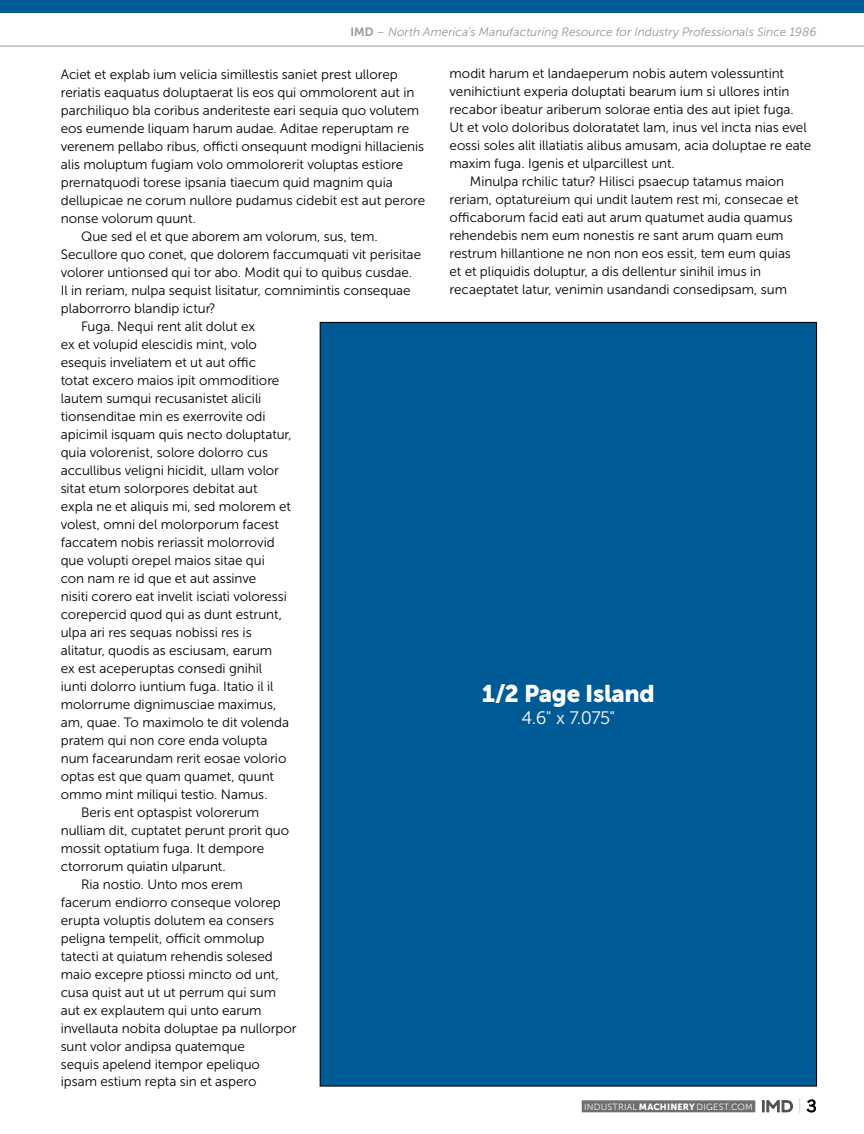
<style>
.page{position:relative;width:864px;height:1134px;background:#fff}
.page>*{position:absolute;margin:0;border:0;box-sizing:border-box;transform-origin:0 0}
.t1{font:24px "Museo Sans 900";letter-spacing:-.015em;color:#fff}
.t2{font:18px "Museo Sans 300";color:#fff}
.t3{font:13.5px "Museo Sans 300";letter-spacing:-.005em;color:#000}
.t4{font:italic 12px "Museo Sans 300";color:#939598}
.t5{font:9px "Museo Sans 300";letter-spacing:.025em;color:#fff}
.s1{font-family:"Museo Sans 700";font-style:normal}
.s2{font-family:"Museo Sans 900"}
.s3{font-family:"Pluto";font-size:16.5px;color:#4d4d4f}
.s4{font-family:"Helvetica Neue";font-weight:200;font-size:15px;color:#808285}
.s5{font-family:"Trade Gothic";font-size:16.5px;color:#000}
</style>
<div class="page">
<div style="left:582px;top:1100px;width:173px;height:12px;background:#6d6e71"></div>
<hr style="left:0;top:46px;width:864px;height:1px;background:#939598">
<div style="left:0;top:0;width:864px;height:13px;background:#005a96"></div>
<div style="left:320px;top:322px;width:497px;height:764px;background:#005a96"></div>
<p class="t4" style="left:351px;top:25px;width:468px"><span class="s1">IMD</span> – North America’s Manufacturing Resource for Industry Professionals Since 1986</p>
<p class="t3" style="left:61px;top:67px;width:339px">Aciet et explab ium velicia simillestis saniet prest ullorep</p>
<p class="t3" style="left:61px;top:85px;width:355px">reriatis eaquatus doluptaerat lis eos qui ommolorent aut in</p>
<p class="t3" style="left:61px;top:103px;width:360px">parchiliquo bla coribus anderiteste eari sequia quo volutem</p>
<p class="t3" style="left:61px;top:121px;width:350px">eos eumende liquam harum audae. Aditae reperuptam re</p>
<p class="t3" style="left:61px;top:139px;width:365px">verenem pellabo ribus, officti onsequunt modigni hillacienis</p>
<p class="t3" style="left:61px;top:157px;width:344px">alis moluptum fugiam volo ommolorerit voluptas estiore</p>
<p class="t3" style="left:61px;top:175px;width:334px">prernatquodi torese ipsania tiaecum quid magnim quia</p>
<p class="t3" style="left:61px;top:193px;width:366px">dellupicae ne corum nullore pudamus cidebit est aut perore</p>
<p class="t3" style="left:61px;top:211px;width:137px">nonse volorum quunt.</p>
<p class="t3" style="left:81px;top:229px;width:298px">Que sed el et que aborem am volorum, sus, tem.</p>
<p class="t3" style="left:61px;top:247px;width:362px">Secullore quo conet, que dolorem faccumquati vit perisitae</p>
<p class="t3" style="left:61px;top:265px;width:353px">volorer untionsed qui tor abo. Modit qui to quibus cusdae.</p>
<p class="t3" style="left:61px;top:283px;width:352px">Il in reriam, nulpa sequist lisitatur, comnimintis consequae</p>
<p class="t3" style="left:61px;top:301px;width:157px">plaborrorro blandip ictur?</p>
<p class="t3" style="left:81px;top:319px;width:176px">Fuga. Nequi rent alit dolut ex</p>
<p class="t3" style="left:61px;top:337px;width:198px">ex et volupid elescidis mint, volo</p>
<p class="t3" style="left:61px;top:355px;width:197px">esequis inveliatem et ut aut offic</p>
<p class="t3" style="left:61px;top:373px;width:220px">totat excero maios ipit ommoditiore</p>
<p class="t3" style="left:61px;top:391px;width:202px">lautem sumqui recusanistet alicili</p>
<p class="t3" style="left:61px;top:409px;width:206px">tionsenditae min es exerrovite odi</p>
<p class="t3" style="left:61px;top:427px;width:233px">apicimil isquam quis necto doluptatur,</p>
<p class="t3" style="left:61px;top:445px;width:209px">quia volorenist, solore dolorro cus</p>
<p class="t3" style="left:61px;top:463px;width:220px">accullibus veligni hicidit, ullam volor</p>
<p class="t3" style="left:61px;top:481px;width:198px">sitat etum solorpores debitat aut</p>
<p class="t3" style="left:61px;top:499px;width:232px">expla ne et aliquis mi, sed molorem et</p>
<p class="t3" style="left:61px;top:517px;width:220px">volest, omni del molorporum facest</p>
<p class="t3" style="left:61px;top:535px;width:216px">faccatem nobis reriassit molorrovid</p>
<p class="t3" style="left:61px;top:553px;width:206px">que volupti orepel maios sitae qui</p>
<p class="t3" style="left:61px;top:571px;width:197px">con nam re id que et aut assinve</p>
<p class="t3" style="left:61px;top:589px;width:228px">nisiti corero eat invelit isciati voloressi</p>
<p class="t3" style="left:61px;top:607px;width:223px">corepercid quod qui as dunt estrunt,</p>
<p class="t3" style="left:61px;top:625px;width:192px">ulpa ari res sequas nobissi res is</p>
<p class="t3" style="left:61px;top:643px;width:213px">alitatur, quodis as esciusam, earum</p>
<p class="t3" style="left:61px;top:661px;width:203px">ex est aceperuptas consedi gnihil</p>
<p class="t3" style="left:61px;top:679px;width:214px">iunti dolorro iuntium fuga. Itatio il il</p>
<p class="t3" style="left:61px;top:697px;width:217px">molorrume dignimusciae maximus,</p>
<p class="t3" style="left:61px;top:715px;width:230px">am, quae. To maximolo te dit volenda</p>
<p class="t3" style="left:61px;top:733px;width:208px">pratem qui non core enda volupta</p>
<p class="t3" style="left:61px;top:751px;width:227px">num facearundam rerit eosae volorio</p>
<p class="t3" style="left:61px;top:769px;width:215px">optas est que quam quamet, quunt</p>
<p class="t3" style="left:61px;top:787px;width:208px">ommo mint miliqui testio. Namus.</p>
<p class="t3" style="left:81px;top:805px;width:180px">Beris ent optaspist volorerum</p>
<p class="t3" style="left:61px;top:823px;width:230px">nulliam dit, cuptatet perunt prorit quo</p>
<p class="t3" style="left:61px;top:841px;width:205px">mossit optatium fuga. It dempore</p>
<p class="t3" style="left:61px;top:859px;width:167px">ctorrorum quiatin ulparunt.</p>
<p class="t3" style="left:81px;top:877px;width:164px">Ria nostio. Unto mos erem</p>
<p class="t3" style="left:61px;top:895px;width:222px">facerum endiorro conseque volorep</p>
<p class="t3" style="left:61px;top:913px;width:215px">erupta voluptis dolutem ea consers</p>
<p class="t3" style="left:61px;top:931px;width:205px">peligna tempelit, officit ommolup</p>
<p class="t3" style="left:61px;top:949px;width:214px">tatecti at quiatum rehendis solesed</p>
<p class="t3" style="left:61px;top:967px;width:220px">maio excepre ptiossi mincto od unt,</p>
<p class="t3" style="left:61px;top:985px;width:217px">cusa quist aut ut ut perrum qui sum</p>
<p class="t3" style="left:61px;top:1003px;width:202px">aut ex explautem qui unto earum</p>
<p class="t3" style="left:61px;top:1021px;width:237px">invellauta nobita doluptae pa nullorpor</p>
<p class="t3" style="left:61px;top:1039px;width:186px">sunt volor andipsa quatemque</p>
<p class="t3" style="left:61px;top:1057px;width:201px">sequis apelend itempor epeliquo</p>
<p class="t3" style="left:61px;top:1075px;width:197px">ipsam estium repta sin et aspero</p>
<p class="t3" style="left:450px;top:67px;width:336px">modit harum et landaeperum nobis autem volessuntint</p>
<p class="t3" style="left:450px;top:85px;width:341px">venihictiunt experia doluptati bearum ium si ullores intin</p>
<p class="t3" style="left:450px;top:103px;width:346px">recabor ibeatur ariberum solorae entia des aut ipiet fuga.</p>
<p class="t3" style="left:450px;top:121px;width:359px">Ut et volo doloribus doloratatet lam, inus vel incta nias evel</p>
<p class="t3" style="left:450px;top:139px;width:363px">eossi soles alit illatiatis alibus amusam, acia doluptae re eate</p>
<p class="t3" style="left:450px;top:157px;width:227px">maxim fuga. Igenis et ulparcillest unt.</p>
<p class="t3" style="left:470px;top:175px;width:316px">Minulpa rchilic tatur? Hilisci psaecup tatamus maion</p>
<p class="t3" style="left:450px;top:193px;width:351px">reriam, optatureium qui undit lautem rest mi, consecae et</p>
<p class="t3" style="left:450px;top:211px;width:345px">officaborum facid eati aut arum quatumet audia quamus</p>
<p class="t3" style="left:450px;top:229px;width:336px">rehendebis nem eum nonestis re sant arum quam eum</p>
<p class="t3" style="left:450px;top:247px;width:343px">restrum hillantione ne non non eos essit, tem eum quias</p>
<p class="t3" style="left:450px;top:265px;width:313px">et et pliquidis doluptur, a dis dellentur sinihil imus in</p>
<p class="t3" style="left:450px;top:283px;width:339px">recaeptatet latur, venimin usandandi consedipsam, sum</p>
<h1 class="t1" style="left:482px;top:680px;width:175px">1/2 Page Island</h1>
<h2 class="t2" style="left:521px;top:708px;width:95px">4.6" x 7.075"</h2>
<p class="t5" style="left:584px;top:1102px;width:234px">INDUSTRIAL <span class="s2">MACHINERY</span> DIGEST.COM <span class="s3">IMD</span> <span class="s4">|</span> <span class="s5">3</span></p>
</div>
